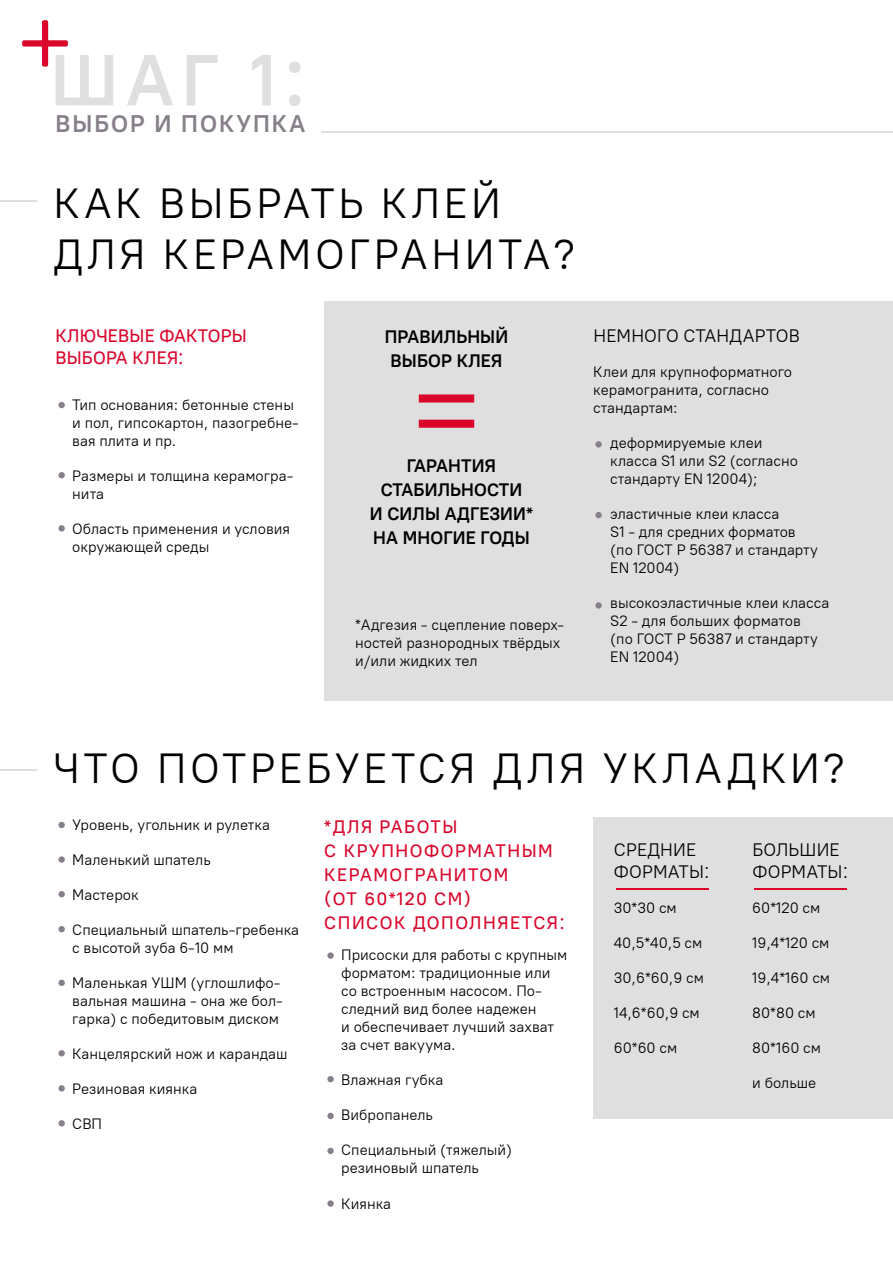
<style>
.page{position:relative;width:893px;height:1263px;background:#fff}
.page>*{position:absolute;margin:0;border:0;box-sizing:border-box;transform-origin:0 0}
.t1{font:126px "PT Root UI";color:#d9052b}
.t2{font:72px "PT Root UIVF";color:#dfdfe0}
.t3{font:42px/51px "PT Root UI";letter-spacing:.085em;color:#000}
.t4{font:700 24px "PT Root UI";letter-spacing:.085em;color:#87808b}
.t5{font:500 18px/24px "PT Root UI";letter-spacing:.085em;color:#d9052b}
.t6{font:700 18px/24px "PT Root UI";letter-spacing:.01em;color:#000;text-align:center}
.t7{font:18px/21.6px "PT Root UI";letter-spacing:.01em;color:#000}
.t8{font:500 18px/21.6px "PT Root UI";letter-spacing:.01em;color:#d9052b}
.t9{font:15px/18px "PT Root UI";color:#000}
</style>
<div class="page">
<div style="left:324px;top:301px;width:569px;height:400px;background:#dfdfe0"></div>
<div style="left:593px;top:817px;width:300px;height:301px;background:#dfdfe0"></div>
<hr style="left:0;top:201px;width:36px;height:1px;background:#dfdfe0">
<hr style="left:0;top:770px;width:36px;height:1px;background:#dfdfe0">
<svg style="left:22px;top:20px;width:46px;height:47px"></svg>
<hr style="left:321px;top:132px;width:572px;height:1px;background:#dfdfe0">
<div style="left:58px;top:402px;width:7px;height:6px;background:#87808b;border-radius:50%"></div>
<div style="left:58px;top:472px;width:7px;height:6px;background:#87808b;border-radius:50%"></div>
<div style="left:58px;top:525px;width:7px;height:6px;background:#87808b;border-radius:50%"></div>
<div style="left:595px;top:441px;width:7px;height:7px;background:#87808b;border-radius:50%"></div>
<div style="left:595px;top:512px;width:7px;height:6px;background:#87808b;border-radius:50%"></div>
<div style="left:595px;top:602px;width:7px;height:7px;background:#87808b;border-radius:50%"></div>
<div style="left:58px;top:822px;width:7px;height:6px;background:#87808b;border-radius:50%"></div>
<div style="left:327px;top:952px;width:7px;height:7px;background:#87808b;border-radius:50%"></div>
<div style="left:58px;top:856px;width:7px;height:7px;background:#87808b;border-radius:50%"></div>
<div style="left:327px;top:1076px;width:7px;height:6px;background:#87808b;border-radius:50%"></div>
<div style="left:58px;top:891px;width:7px;height:6px;background:#87808b;border-radius:50%"></div>
<div style="left:327px;top:1113px;width:7px;height:6px;background:#87808b;border-radius:50%"></div>
<div style="left:58px;top:926px;width:7px;height:6px;background:#87808b;border-radius:50%"></div>
<div style="left:327px;top:1148px;width:7px;height:6px;background:#87808b;border-radius:50%"></div>
<div style="left:58px;top:980px;width:7px;height:6px;background:#87808b;border-radius:50%"></div>
<div style="left:327px;top:1200px;width:7px;height:7px;background:#87808b;border-radius:50%"></div>
<div style="left:58px;top:1050px;width:7px;height:6px;background:#87808b;border-radius:50%"></div>
<div style="left:58px;top:1085px;width:7px;height:6px;background:#87808b;border-radius:50%"></div>
<div style="left:58px;top:1120px;width:7px;height:6px;background:#87808b;border-radius:50%"></div>
<hr style="left:616px;top:889px;width:92px;height:1px;background:#d9052b">
<hr style="left:754px;top:889px;width:92px;height:1px;background:#d9052b">
<h2 class="t2" style="left:51px;top:34px;width:256px">ШАГ 1:</h2>
<h3 class="t4" style="left:55px;top:109px;width:251px">ВЫБОР И ПОКУПКА</h3>
<h3 class="t3" style="left:53px;top:177px;width:523px">КАК ВЫБРАТЬ КЛЕЙ<br>ДЛЯ КЕРАМОГРАНИТА?</h3>
<p class="t8" style="left:55px;top:325px;width:193px">КЛЮЧЕВЫЕ ФАКТОРЫ<br>ВЫБОРА КЛЕЯ:</p>
<p class="t9" style="left:72px;top:395px;width:228px">Тип основания: бетонные стены и пол, гипсокартон, пазогребне&shy;вая плита и пр.</p>
<p class="t9" style="left:72px;top:466px;width:223px">Размеры и толщина керамогра&shy;нита</p>
<p class="t9" style="left:72px;top:519px;width:219px">Область применения и условия окружающей среды</p>
<p class="t6" style="left:385px;top:325px;width:125px">ПРАВИЛЬНЫЙ<br>ВЫБОР КЛЕЯ</p>
<h1 class="t1" style="left:409px;top:332px;width:76px">=</h1>
<p class="t6" style="left:370px;top:454px;width:165px">ГАРАНТИЯ<br>СТАБИЛЬНОСТИ<br>И СИЛЫ АДГЕЗИИ*<br>НА МНОГИЕ ГОДЫ</p>
<p class="t9" style="left:355px;top:615px;width:211px">*Адгезия - сцепление поверх&shy;ностей разнородных твёрдых и/или жидких тел</p>
<p class="t7" style="left:593px;top:325px;width:208px">НЕМНОГО СТАНДАРТОВ</p>
<p class="t9" style="left:593px;top:363px;width:200px">Клеи для крупноформатного керамогранита, согласно стандартам:</p>
<p class="t9" style="left:610px;top:434px;width:189px">деформируемые клеи класса S1 или S2 (согласно стандарту EN 12004);</p>
<p class="t9" style="left:610px;top:505px;width:209px">эластичные клеи класса<br>S1 - для средних форматов (по ГОСТ Р 56387 и стандарту<br>EN 12004)</p>
<p class="t9" style="left:610px;top:594px;width:220px">высокоэластичные клеи класса<br>S2 - для больших форматов<br>(по ГОСТ Р 56387 и стандарту<br>EN 12004)</p>
<h3 class="t3" style="left:53px;top:742px;width:793px">ЧТО ПОТРЕБУЕТСЯ ДЛЯ УКЛАДКИ?</h3>
<p class="t9" style="left:72px;top:815px;width:199px">Уровень, угольник и рулетка</p>
<p class="t9" style="left:72px;top:850px;width:140px">Маленький шпатель</p>
<p class="t9" style="left:72px;top:885px;width:68px">Мастерок</p>
<p class="t9" style="left:72px;top:920px;width:228px">Специальный шпатель-гребенка с высотой зуба 6-10 мм</p>
<p class="t9" style="left:72px;top:973px;width:212px">Маленькая УШМ (углошлифо&shy;вальная машина - она же бол&shy;гарка) с победитовым диском</p>
<p class="t9" style="left:72px;top:1044px;width:217px">Канцелярский нож и карандаш</p>
<p class="t9" style="left:72px;top:1079px;width:127px">Резиновая киянка</p>
<p class="t9" style="left:72px;top:1114px;width:31px">СВП</p>
<p class="t5" style="left:324px;top:814px;width:242px">*ДЛЯ РАБОТЫ<br>С КРУПНОФОРМАТНЫМ<br>КЕРАМОГРАНИТОМ<br>(ОТ 60*120 СМ)<br>СПИСОК ДОПОЛНЯЕТСЯ:</p>
<p class="t7" style="left:614px;top:838px;width:97px">СРЕДНИЕ<br>ФОРМАТЫ:</p>
<p class="t9" style="left:614px;top:898px;width:65px">30*30 см</p>
<p class="t9" style="left:614px;top:933px;width:90px">40,5*40,5 см</p>
<p class="t9" style="left:614px;top:968px;width:92px">30,6*60,9 см</p>
<p class="t9" style="left:614px;top:1003px;width:88px">14,6*60,9 см</p>
<p class="t9" style="left:614px;top:1038px;width:65px">60*60 см</p>
<p class="t7" style="left:752px;top:838px;width:97px">БОЛЬШИЕ<br>ФОРМАТЫ:</p>
<p class="t9" style="left:752px;top:898px;width:70px">60*120 см</p>
<p class="t9" style="left:752px;top:933px;width:79px">19,4*120 см</p>
<p class="t9" style="left:752px;top:968px;width:79px">19,4*160 см</p>
<p class="t9" style="left:752px;top:1003px;width:65px">80*80 см</p>
<p class="t9" style="left:752px;top:1038px;width:70px">80*160 см</p>
<p class="t9" style="left:752px;top:1073px;width:65px">и больше</p>
<p class="t9" style="left:341px;top:946px;width:228px">Присоски для работы с крупным форматом: традиционные или со встроенным насосом. По&shy;следний вид более надежен<br>и обеспечивает лучший захват за счет вакуума.</p>
<p class="t9" style="left:341px;top:1071px;width:104px">Влажная губка</p>
<p class="t9" style="left:341px;top:1106px;width:93px">Вибропанель</p>
<p class="t9" style="left:341px;top:1141px;width:173px">Специальный (тяжелый) резиновый шпатель</p>
<p class="t9" style="left:341px;top:1194px;width:51px">Киянка</p>
</div>
